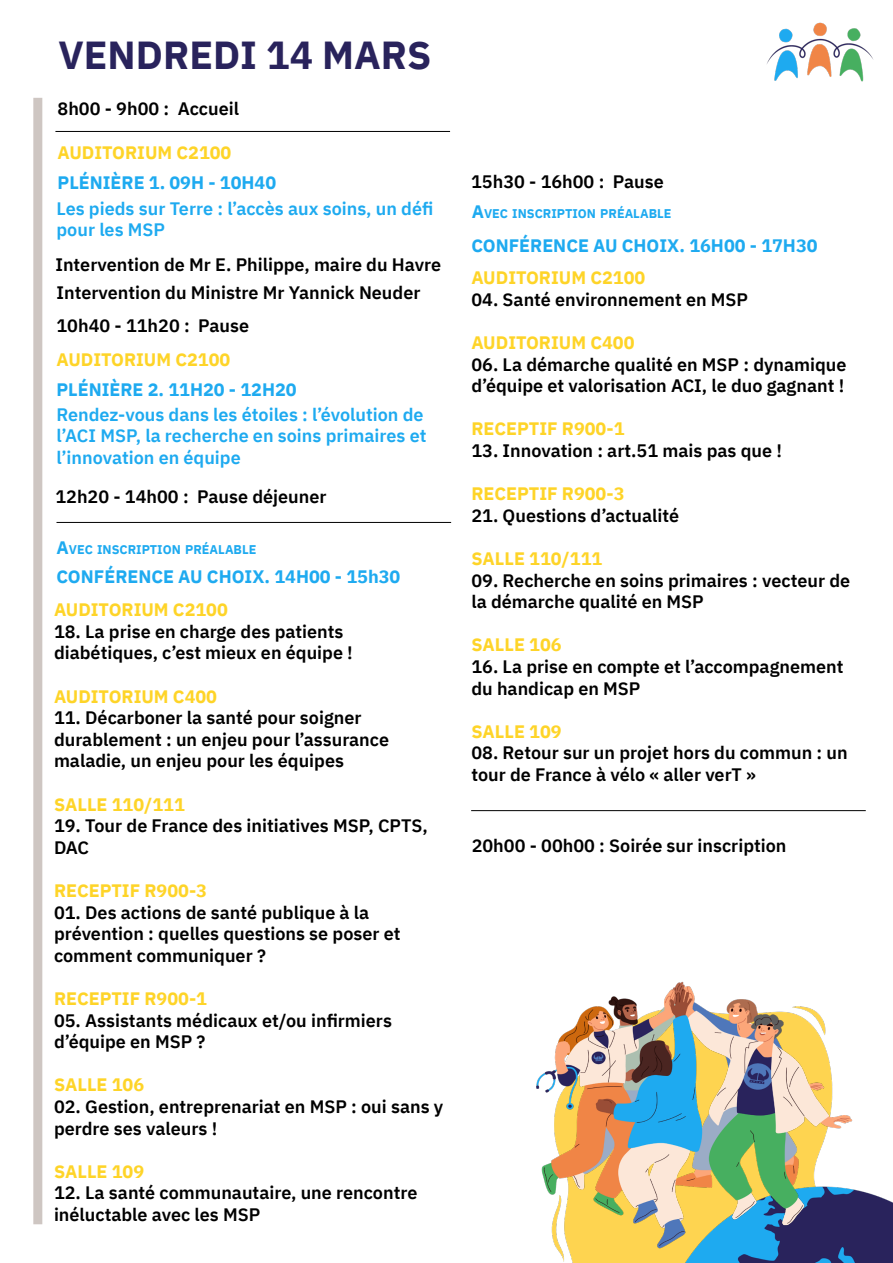
<style>
.page{position:relative;width:893px;height:1263px;background:#fff}
.page>*{position:absolute;margin:0;border:0;box-sizing:border-box;transform-origin:0 0}
.t1{font:700 39px "IBM Plex Sans";color:#29235c}
.t2{font:600 18px/21.6px "IBM Plex Sans";color:#000}
.t3{font:700 18px "IBM Plex Sans";color:#fed428}
.t4{font:600 18px/21.6px "IBM Plex Sans";color:#1eaaf0}
.t5{font:700 18px "IBM Plex Sans";color:#1eaaf0}
.t6{font:700 12.6px "IBM Plex Sans";color:#1eaaf0}
.s1{font-size:18px}
</style>
<div class="page">
<img style="left:767px;top:22px;width:107px;height:60px">
<hr style="left:55px;top:131px;width:395px;height:1px;background:#000">
<div style="left:33px;top:98px;width:9px;height:1126px;background:#cec6c2"></div>
<hr style="left:57px;top:522px;width:394px;height:1px;background:#000">
<hr style="left:471px;top:810px;width:395px;height:1px;background:#000">
<img style="left:656px;top:1190px;width:237px;height:73px">
<img style="left:536px;top:981px;width:324px;height:272px">
<h1 class="t1" style="left:59px;top:24px;width:374px">VENDREDI 14 MARS</h1>
<p class="t2" style="left:58px;top:96px;width:183px">8h00 - 9h00 : Accueil</p>
<p class="t3" style="left:58px;top:138px;width:175px">AUDITORIUM C2100</p>
<p class="t5" style="left:58px;top:168px;width:220px">PLÉNIÈRE 1. 09H - 10H40</p>
<p class="t4" style="left:57px;top:196px;width:378px">Les pieds sur Terre : l’accès aux soins, un défi pour les MSP</p>
<p class="t2" style="left:55px;top:248px;width:387px;line-height:28.5px">Intervention de Mr E. Philippe, maire du Havre<br>Intervention du Ministre Mr Yannick Neuder</p>
<p class="t2" style="left:57px;top:313px;width:194px">10h40 - 11h20 : Pause</p>
<p class="t3" style="left:57px;top:345px;width:175px">AUDITORIUM C2100</p>
<p class="t5" style="left:57px;top:375px;width:242px">PLÉNIÈRE 2. 11H20 - 12H20</p>
<p class="t4" style="left:57px;top:402px;width:372px">Rendez-vous dans les étoiles : l’évolution de l’ACI MSP, la recherche en soins primaires et l’innovation en équipe</p>
<p class="t2" style="left:55px;top:484px;width:273px">12h20 - 14h00 : Pause déjeuner</p>
<p class="t6" style="left:57px;top:540px;width:201px"><span class="s1">A</span>VEC INSCRIPTION PRÉALABLE</p>
<p class="t5" style="left:57px;top:562px;width:345px">CONFÉRENCE AU CHOIX. 14H00 - 15h30</p>
<p class="t3" style="left:54px;top:595px;width:175px">AUDITORIUM C2100</p>
<p class="t2" style="left:54px;top:619px;width:300px">18. La prise en charge des patients diabétiques, c’est mieux en équipe !</p>
<p class="t3" style="left:54px;top:682px;width:165px">AUDITORIUM C400</p>
<p class="t2" style="left:54px;top:705px;width:337px">11. Décarboner la santé pour soigner durablement : un enjeu pour l’assurance maladie, un enjeu pour les équipes</p>
<p class="t3" style="left:54px;top:790px;width:132px">SALLE 110/111</p>
<p class="t2" style="left:54px;top:813px;width:375px">19. Tour de France des initiatives MSP, CPTS,<br>DAC</p>
<p class="t3" style="left:54px;top:876px;width:155px">RECEPTIF R900-3</p>
<p class="t2" style="left:54px;top:900px;width:348px">01. Des actions de santé publique à la prévention : quelles questions se poser et comment communiquer ?</p>
<p class="t3" style="left:54px;top:984px;width:155px">RECEPTIF R900-1</p>
<p class="t2" style="left:54px;top:1008px;width:340px">05. Assistants médicaux et/ou infirmiers d’équipe en MSP ?</p>
<p class="t3" style="left:54px;top:1071px;width:92px">SALLE 106</p>
<p class="t2" style="left:54px;top:1094px;width:391px">02. Gestion, entreprenariat en MSP : oui sans y perdre ses valeurs !</p>
<p class="t3" style="left:54px;top:1157px;width:92px">SALLE 109</p>
<p class="t2" style="left:54px;top:1181px;width:365px">12. La santé communautaire, une rencontre inéluctable avec les MSP</p>
<p class="t2" style="left:471px;top:170px;width:194px">15h30 - 16h00 : Pause</p>
<p class="t6" style="left:472px;top:203px;width:201px"><span class="s1">A</span>VEC INSCRIPTION PRÉALABLE</p>
<p class="t5" style="left:471px;top:231px;width:348px">CONFÉRENCE AU CHOIX. 16H00 - 17H30</p>
<p class="t3" style="left:471px;top:263px;width:175px">AUDITORIUM C2100</p>
<p class="t2" style="left:471px;top:287px;width:278px">04. Santé environnement en MSP</p>
<p class="t3" style="left:471px;top:328px;width:165px">AUDITORIUM C400</p>
<p class="t2" style="left:471px;top:352px;width:377px">06. La démarche qualité en MSP : dynamique d’équipe et valorisation ACI, le duo gagnant !</p>
<p class="t3" style="left:471px;top:415px;width:155px">RECEPTIF R900-1</p>
<p class="t2" style="left:471px;top:438px;width:312px">13. Innovation : art.51 mais pas que !</p>
<p class="t3" style="left:471px;top:479px;width:155px">RECEPTIF R900-3</p>
<p class="t2" style="left:471px;top:503px;width:209px">21. Questions d’actualité</p>
<p class="t3" style="left:471px;top:544px;width:132px">SALLE 110/111</p>
<p class="t2" style="left:471px;top:568px;width:380px">09. Recherche en soins primaires : vecteur de la démarche qualité en MSP</p>
<p class="t3" style="left:471px;top:631px;width:92px">SALLE 106</p>
<p class="t2" style="left:471px;top:654px;width:374px">16. La prise en compte et l’accompagnement du handicap en MSP</p>
<p class="t3" style="left:471px;top:717px;width:92px">SALLE 109</p>
<p class="t2" style="left:471px;top:741px;width:378px">08. Retour sur un projet hors du commun : un tour de France à vélo « aller verT »</p>
<p class="t2" style="left:472px;top:833px;width:316px">20h00 - 00h00 : Soirée sur inscription</p>
</div>
